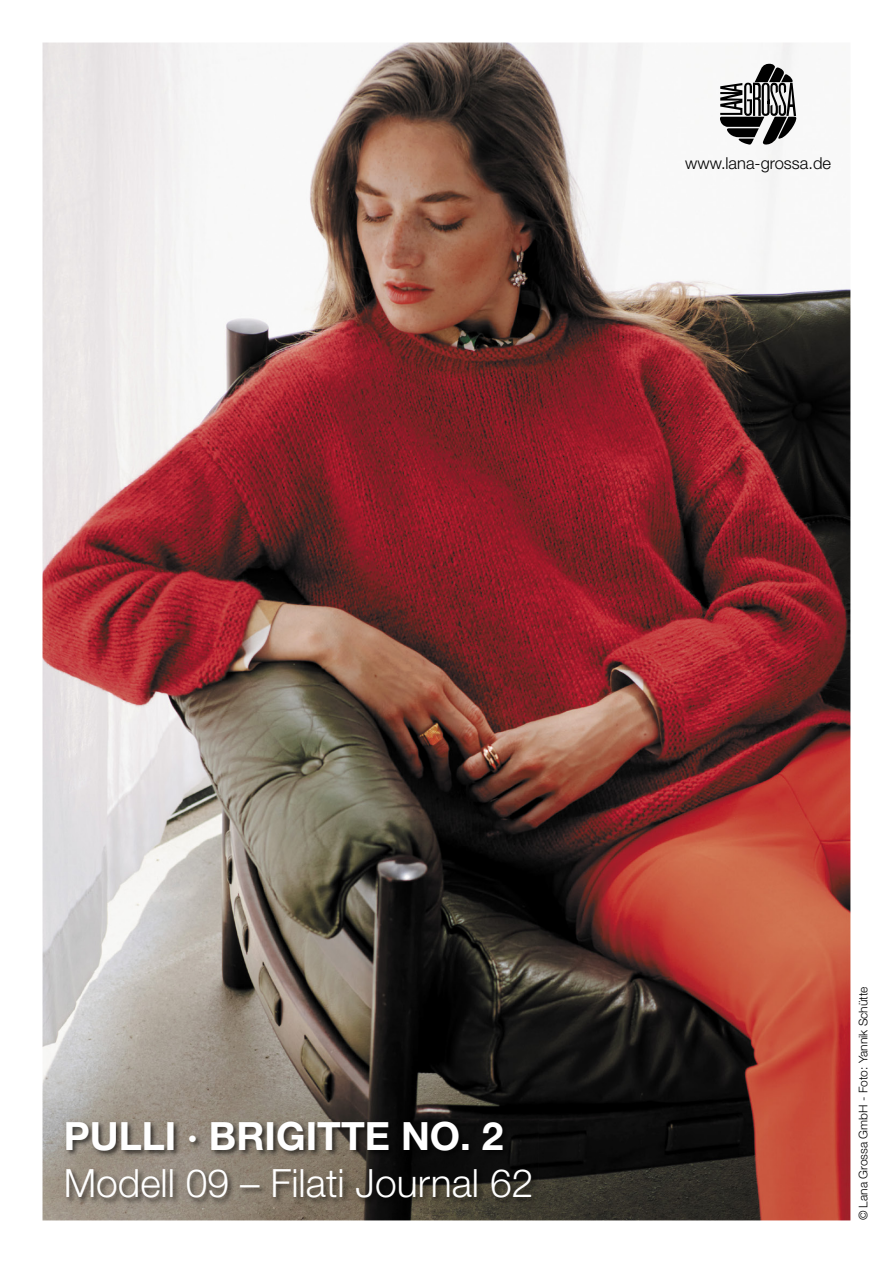
<style>
.page{position:relative;width:893px;height:1263px;background:#fff}
.page>*{position:absolute;margin:0;border:0;box-sizing:border-box;transform-origin:0 0}
.t1{font:300 39px "Helvetica Neue LT";color:#fff}
.t2{font:700 39px "Helvetica Neue LT";color:#fff}
.t3{font:300 16.5px "Helvetica Neue LT";color:#000}
.t4{font:300 12px "Helvetica Neue LT";color:#000}
</style>
<div class="page">
<img style="left:43px;top:43px;width:807px;height:1177px">
<img style="left:65px;top:1120px;width:474px;height:85px">
<svg style="left:720px;top:63px;width:78px;height:82px"></svg>
<h2 class="t3" style="left:685px;top:153px;width:147px">www.lana-grossa.de</h2>
<h1 class="t2" style="left:64px;top:1112px;width:441px">PULLI · BRIGITTE NO. 2</h1>
<h1 class="t1" style="left:64px;top:1159px;width:471px">Modell 09 – Filati Journal 62</h1>
<p class="t4" style="left:856px;top:1220px;width:236px;rotate:-90deg">© Lana Grossa GmbH - Foto: Yannik Schütte</p>
</div>
